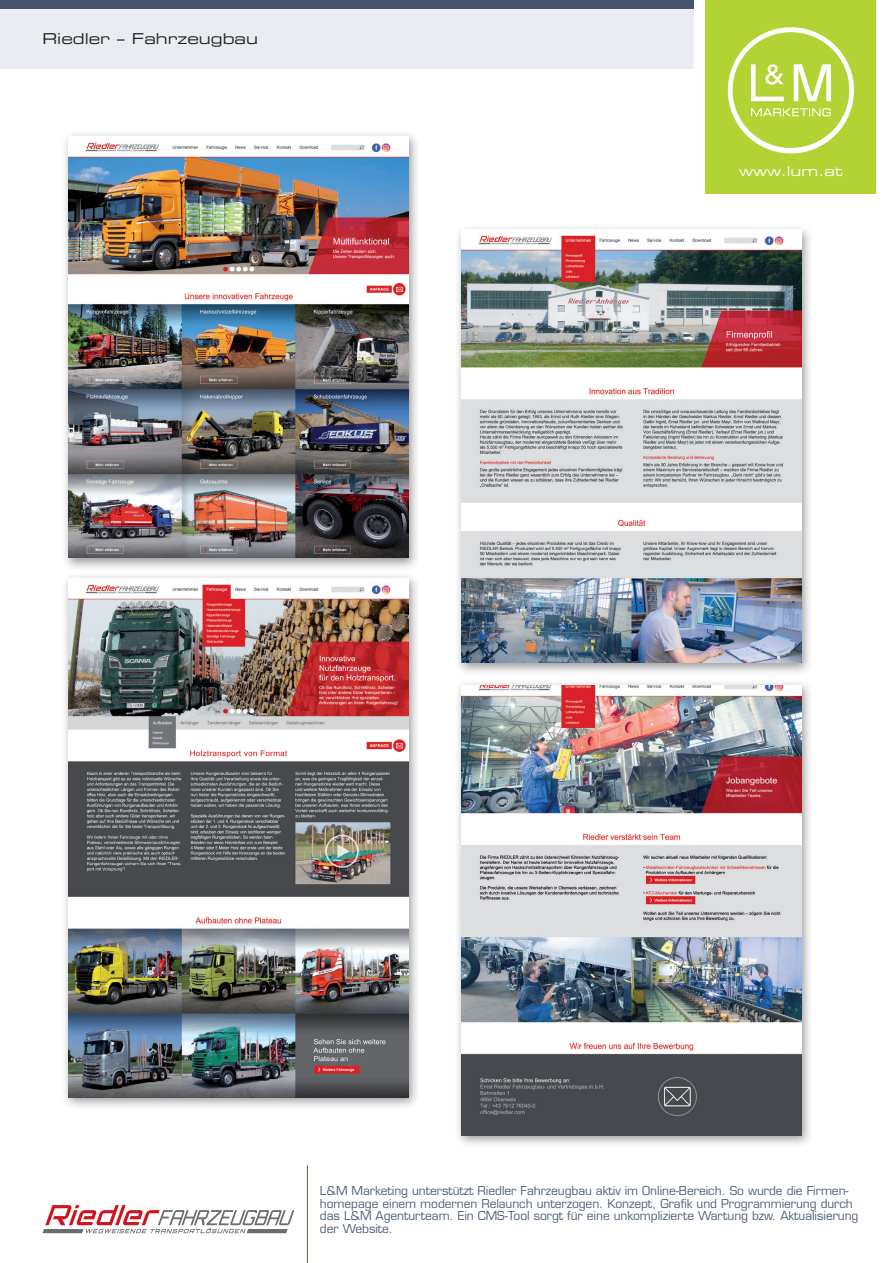
<style>
.page{position:relative;width:893px;height:1263px;background:#fff}
.page>*{position:absolute;margin:0;border:0;box-sizing:border-box;transform-origin:0 0}
.t1{font:15px "Eurostile LT Std Ex 2";color:#231f20}
.t2{font:13.5px "Eurostile LT Std Ex 2";color:#fff}
.t3{font:12px/12.8px "Eurostile LT Std";letter-spacing:-.005em;color:#506077}
</style>
<div class="page">
<div style="left:0;top:9px;width:693px;height:60px;background:#e9ecf1"></div>
<div style="left:0;top:0;width:693px;height:9px;background:#45566c"></div>
<div style="left:706px;top:0;width:170px;height:193px;background:#b3d234"></div>
<svg style="left:728px;top:27px;width:126px;height:126px"></svg>
<hr style="left:307px;top:1165px;width:1px;height:98px;background:#506077">
<svg style="left:43px;top:1205px;width:251px;height:28px"></svg>
<div style="left:62px;top:130px;width:358px;height:441px;background:#231f20;opacity:.45"></div>
<img style="left:69px;top:136px;width:339px;height:422px">
<div style="left:455px;top:224px;width:358px;height:452px;background:#231f20;opacity:.45"></div>
<img style="left:462px;top:230px;width:339px;height:433px">
<div style="left:62px;top:573px;width:358px;height:537px;background:#231f20;opacity:.45"></div>
<img style="left:69px;top:578px;width:339px;height:519px">
<div style="left:455px;top:679px;width:358px;height:470px;background:#231f20;opacity:.45"></div>
<img style="left:462px;top:685px;width:339px;height:450px">
<p class="t1" style="left:43px;top:29px;width:217px">Riedler – Fahrzeugbau</p>
<p class="t2" style="left:739px;top:162px;width:105px">www.lum.at</p>
<p class="t3" style="left:320px;top:1184px;width:540px">L&amp;M Marketing unterstützt Riedler Fahrzeugbau aktiv im Online-Bereich. So wurde die Firmen&shy;homepage einem modernen Relaunch unterzogen. Konzept, Grafik und Programmierung durch das L&amp;M Agenturteam. Ein CMS-Tool sorgt für eine unkomplizierte Wartung bzw. Aktualisierung der Website.</p>
</div>
